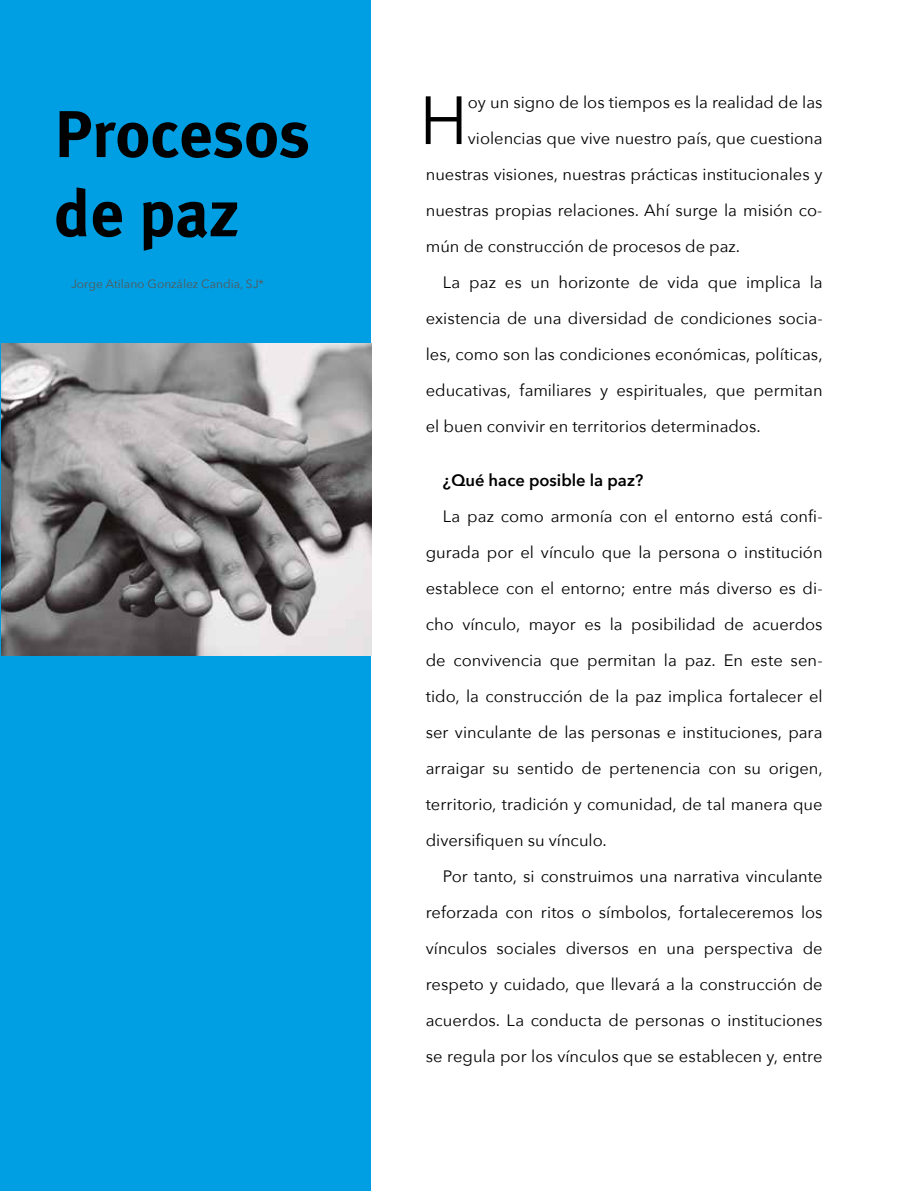
<style>
.page{position:relative;width:915px;height:1191px;background:#fff}
.page>*{position:absolute;margin:0;border:0;box-sizing:border-box;transform-origin:0 0}
.t1{font:67.35px "Avenir Next";color:#000}
.t2{font:700 66px/79.2px "Meta Plus";color:#000}
.t3{font:16.5px/36px "Avenir Next";color:#000;text-align:justify}
.t4{font:600 16.5px "Avenir Next";color:#000}
.t5{font:12px "Avenir Next";color:#575756}
</style>
<div class="page">
<div style="left:0;top:0;width:371px;height:1191px;background:#009fe3"></div>
<img style="left:2px;top:343px;width:369px;height:313px">
<h2 class="t2" style="left:54px;top:94px;width:257px">Procesos de paz</h2>
<p class="t5" style="left:71px;top:274px;width:194px">Jorge Atilano González Candia, SJ*</p>
<h1 class="t1" style="left:419px;top:64px;width:50px">H</h1>
<p class="t3" style="left:467px;top:84px;width:356px">oy un signo de los tiempos es la realidad de las</p>
<p class="t3" style="left:467px;top:120px;width:356px">violencias que vive nuestro país, que cuestiona</p>
<p class="t3" style="left:425px;top:156px;width:398px">nuestras visiones, nuestras prácticas institucionales y</p>
<p class="t3" style="left:425px;top:192px;width:398px">nuestras propias relaciones. Ahí surge la misión co-</p>
<p class="t3" style="left:425px;top:228px;width:316px">mún de construcción de procesos de paz.</p>
<p class="t3" style="left:442px;top:264px;width:381px">La paz es un horizonte de vida que implica la</p>
<p class="t3" style="left:425px;top:300px;width:398px">existencia de una diversidad de condiciones socia-</p>
<p class="t3" style="left:425px;top:336px;width:398px">les, como son las condiciones económicas, políticas,</p>
<p class="t3" style="left:425px;top:372px;width:398px">educativas, familiares y espirituales, que permitan</p>
<p class="t3" style="left:425px;top:408px;width:336px">el buen convivir en territorios determinados.</p>
<p class="t4" style="left:442px;top:466px;width:202px">¿Qué hace posible la paz?</p>
<p class="t3" style="left:425px;top:498px;width:398px;text-indent:17px">La paz como armonía con el entorno está confi&shy;gurada por el vínculo que la persona o institución establece con el entorno; entre más diverso es di&shy;cho vínculo, mayor es la posibilidad de acuerdos de convivencia que permitan la paz. En este sen&shy;tido, la construcción de la paz implica fortalecer el ser vinculante de las personas e instituciones, para arraigar su sentido de pertenencia con su origen, territorio, tradición y comunidad, de tal manera que diversifiquen su vínculo.</p>
<p class="t3" style="left:425px;top:858px;width:398px;text-indent:17px">Por tanto, si construimos una narrativa vinculante reforzada con ritos o símbolos, fortaleceremos los vínculos sociales diversos en una perspectiva de respeto y cuidado, que llevará a la construcción de acuerdos. La conducta de personas o instituciones se regula por los vínculos que se establecen y, entre</p>
</div>
